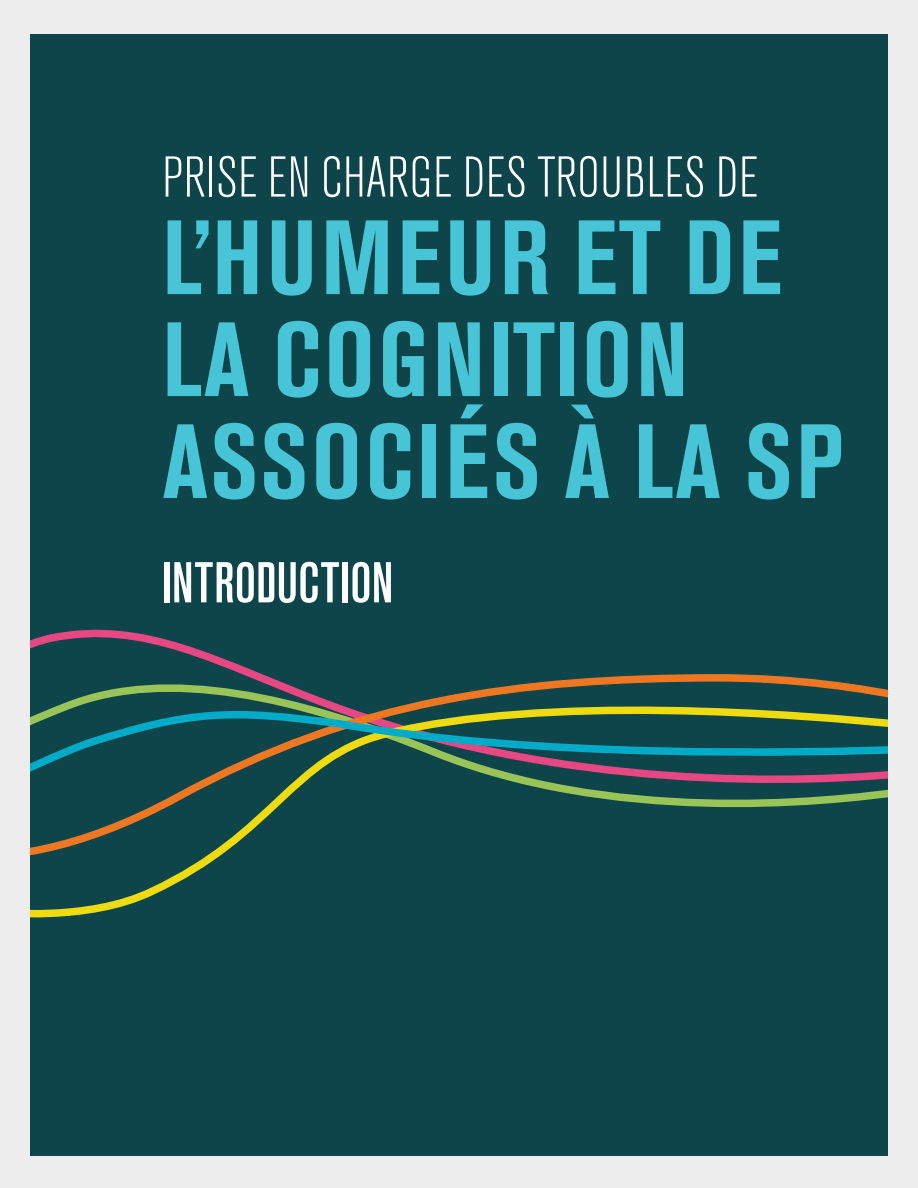
<style>
.page{position:relative;width:918px;height:1188px;background:#fff}
.page>*{position:absolute;margin:0;border:0;box-sizing:border-box;transform-origin:0 0}
.t1{font:700 condensed 104.4px/102px "Akzidenz Grotesk BQ";letter-spacing:.035em;color:#48c4d7}
.t2{font:300 condensed 57px "Akzidenz Grotesk BQ";letter-spacing:.01em;color:#fff}
.t3{font:500 condensed 57px "Akzidenz Grotesk BQ";letter-spacing:.005em;color:#fff}
</style>
<div class="page">
<div style="left:27px;top:27px;width:868px;height:1134px;background:#0d454a"></div>
<svg style="left:30px;top:611px;width:859px;height:46px"></svg>
<svg style="left:30px;top:863px;width:859px;height:59px"></svg>
<svg style="left:30px;top:670px;width:859px;height:193px"></svg>
<svg style="left:30px;top:701px;width:859px;height:149px"></svg>
<div style="left:0;top:1156px;width:918px;height:32px;background:#ededee"></div>
<div style="left:0;top:0;width:918px;height:33px;background:#ededee"></div>
<div style="left:889px;top:0;width:29px;height:1188px;background:#ededee"></div>
<div style="left:0;top:1px;width:30px;height:1187px;background:#ededee"></div>
<p class="t2" style="left:162px;top:144px;width:597px">PRISE EN CHARGE DES TROUBLES DE</p>
<p class="t1" style="left:162px;top:207px;width:683px">L’HUMEUR ET DE<br>LA COGNITION<br>ASSOCIÉS À LA SP</p>
<p class="t3" style="left:162px;top:549px;width:232px">INTRODUCTION</p>
</div>
